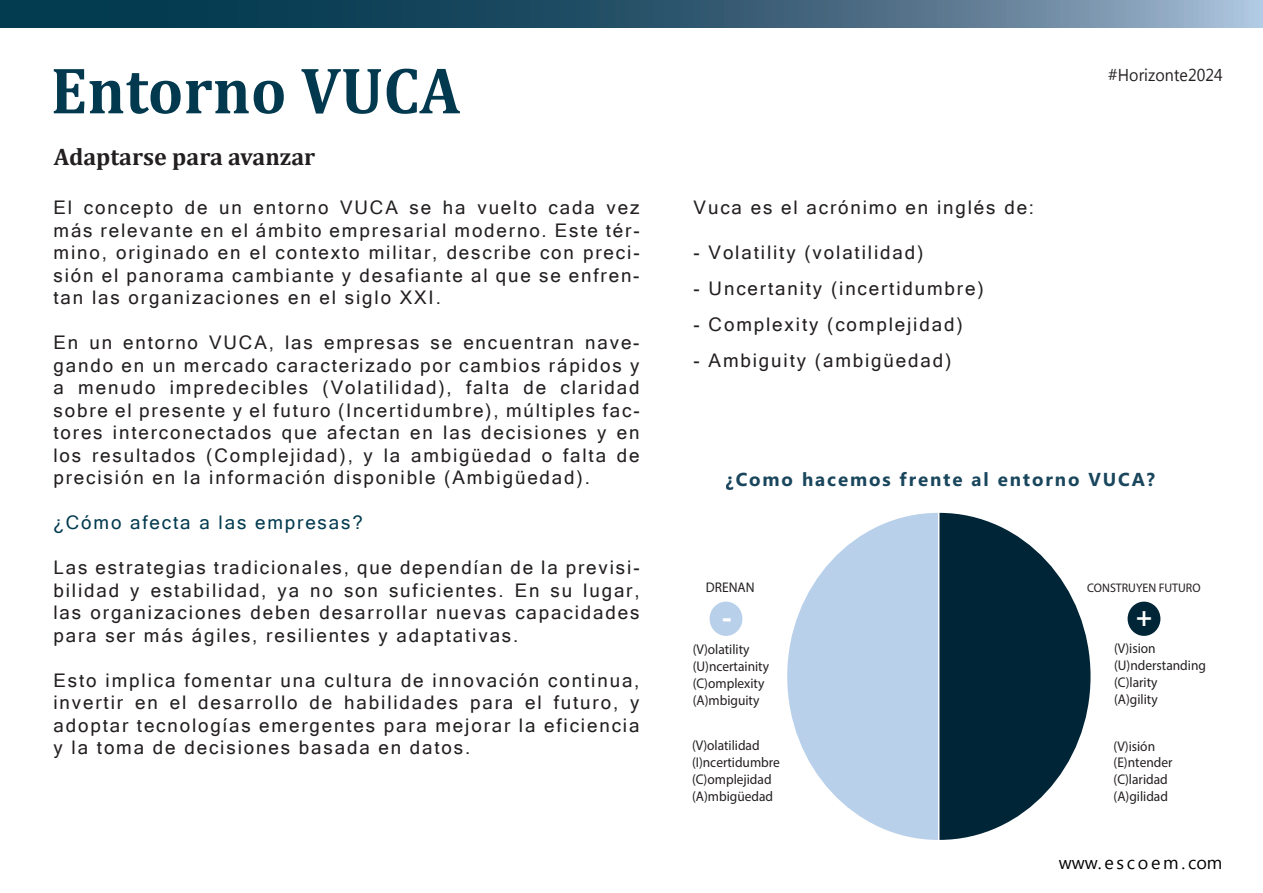
<style>
.page{position:relative;width:1263px;height:893px;background:#fff}
.page>*{position:absolute;margin:0;border:0;box-sizing:border-box;transform-origin:0 0}
.t1{font:700 66.3px "Cambria";letter-spacing:.005em;color:#02394f;scale:.95 1}
.t2{font:700 31.2px "Myriad Pro";color:#fff;scale:.96 1}
.t3{font:700 28.05px "Myriad Pro";color:#fff;scale:.96 1}
.t4{font:700 24px "Cambria";color:#231f20}
.t5{font:18.75px/22.5px "Microsoft Sans Serif";letter-spacing:.1em;color:#231f20;text-align:justify}
.t6{font:700 18.75px "Microsoft Phags Pa";letter-spacing:.1em;color:#19465c}
.t7{font:18.75px "Microsoft Sans Serif";letter-spacing:.1em;color:#033b50}
.t8{font:18px "Microsoft New Tai Lue";letter-spacing:.15em;color:#000001}
.t9{font:17.1px "Microsoft New Tai Lue";letter-spacing:.005em;color:#231f20;scale:.93 1}
.t10{font:13.95px/16.8px "Myriad Pro";color:#231f20;scale:.96 1}
.t11{font:12.45px "Myriad Pro";color:#231f20;scale:.96 1}
</style>
<div class="page">
<svg style="left:0;top:0;width:1263px;height:28px;background:#386077"></svg>
<div style="left:709px;top:602px;width:33px;height:34px;background:#b8d0ea;border-radius:50%"></div>
<div style="left:1127px;top:602px;width:33px;height:34px;background:#002536;border-radius:50%"></div>
<svg style="left:787px;top:513px;width:151px;height:327px;fill:#b8d0ea"></svg>
<svg style="left:939px;top:513px;width:151px;height:327px;fill:#002536"></svg>
<h1 class="t1" style="left:51px;top:44px;width:433px">Entorno VUCA</h1>
<p class="t9" style="left:1108px;top:65px;width:125px">#Horizonte2024</p>
<p class="t4" style="left:54px;top:140px;width:263px">Adaptarse para avanzar</p>
<p class="t5" style="left:54px;top:196px;width:588px">El concepto de un entorno VUCA se ha vuelto cada vez más relevante en el ámbito empresarial moderno. Este tér&shy;mino, originado en el contexto militar, describe con preci&shy;sión el panorama cambiante y desafiante al que se enfren&shy;tan las organizaciones en el siglo XXI.</p>
<p class="t5" style="left:54px;top:331px;width:588px">En un entorno VUCA, las empresas se encuentran nave&shy;gando en un mercado caracterizado por cambios rápidos y a menudo impredecibles (Volatilidad), falta de claridad sobre el presente y el futuro (Incertidumbre), múltiples fac&shy;tores interconectados que afectan en las decisiones y en los resultados (Complejidad), y la ambigüedad o falta de precisión en la información disponible (Ambigüedad).</p>
<p class="t7" style="left:54px;top:510px;width:311px">¿Cómo afecta a las empresas?</p>
<p class="t5" style="left:54px;top:556px;width:588px">Las estrategias tradicionales, que dependían de la previsi&shy;bilidad y estabilidad, ya no son suficientes. En su lugar, las organizaciones deben desarrollar nuevas capacidades para ser más ágiles, resilientes y adaptativas.</p>
<p class="t5" style="left:54px;top:668px;width:587px">Esto implica fomentar una cultura de innovación continua, invertir en el desarrollo de habilidades para el futuro, y adoptar tecnologías emergentes para mejorar la eficiencia y la toma de decisiones basada en datos.</p>
<p class="t5" style="left:694px;top:196px;width:342px">Vuca es el acrónimo en inglés de:</p>
<p class="t5" style="left:694px;top:241px;width:231px">- Volatility (volatilidad)</p>
<p class="t5" style="left:694px;top:277px;width:291px">- Uncertanity (incertidumbre)</p>
<p class="t5" style="left:694px;top:313px;width:270px">- Complexity (complejidad)</p>
<p class="t5" style="left:694px;top:349px;width:259px">- Ambiguity (ambigüedad)</p>
<p class="t6" style="left:725px;top:466px;width:431px">¿Como hacemos frente al entorno VUCA?</p>
<p class="t10" style="left:706px;top:579px;width:52px">DRENAN</p>
<p class="t11" style="left:1087px;top:580px;width:120px">CONSTRUYEN FUTURO</p>
<h2 class="t2" style="left:722px;top:597px;width:12px">-</h2>
<h3 class="t3" style="left:1136px;top:598px;width:18px">+</h3>
<p class="t10" style="left:693px;top:641px;width:81px">(V)olatility (U)ncertainity (C)omplexity (A)mbiguity</p>
<p class="t10" style="left:1114px;top:640px;width:97px">(V)ision (U)nderstanding (C)larity<br>(A)gility</p>
<p class="t10" style="left:692px;top:737px;width:93px">(V)olatilidad (I)ncertidumbre (C)omplejidad (A)mbigüedad</p>
<p class="t10" style="left:1113px;top:737px;width:63px">(V)isión (E)ntender (C)laridad (A)gilidad</p>
<p class="t8" style="left:1059px;top:852px;width:165px">www.escoem.com</p>
</div>
